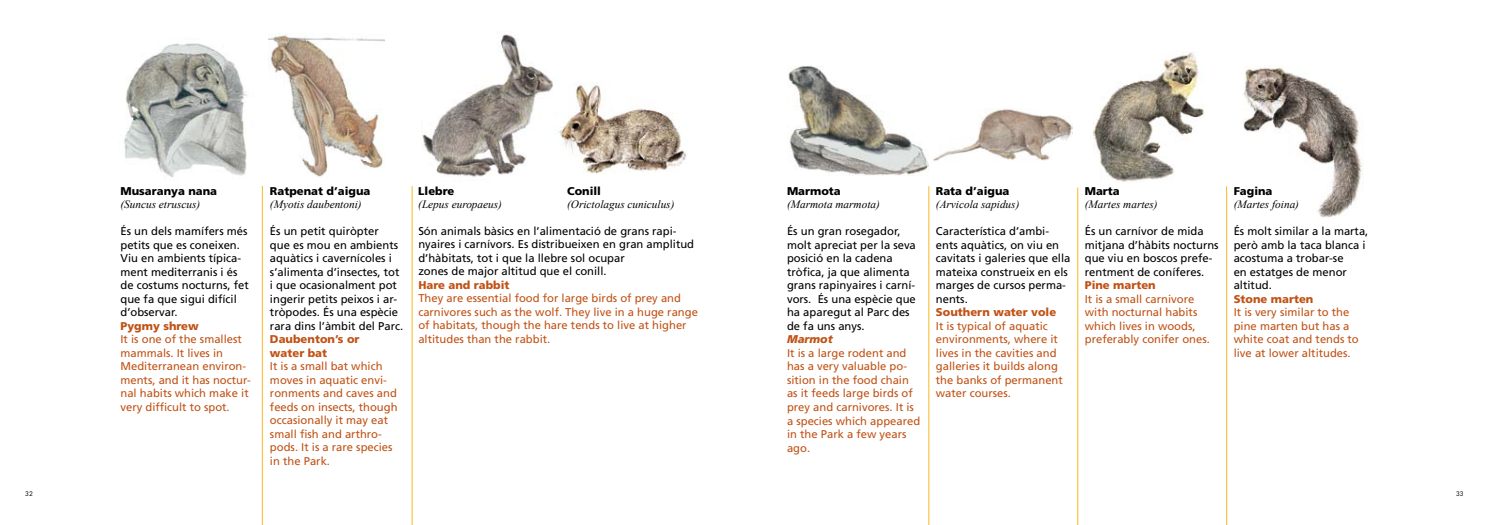
<style>
.page{position:relative;width:1489px;height:525px;background:#fff}
.page>*{position:absolute;margin:0;border:0;box-sizing:border-box;transform-origin:0 0}
.t1{font:11.25px/13.5px "Frutiger LT Std";color:#000}
.t2{font:11.25px/13.5px "Frutiger LT Std";color:#c05215}
.t3{font:italic 11.25px "Times New Roman";color:#000}
.t4{font:900 11.25px/13.5px "Frutiger LT Std";color:#c05215}
.t5{font:900 11.25px "Frutiger LT Std";color:#000}
.t6{font:italic 900 11.25px "Frutiger LT Std";color:#c05215}
.t7{font:6.25px "Futura Std";color:#000}
</style>
<div class="page">
<hr style="left:928px;top:186px;width:1px;height:338px;background:#fab71e">
<hr style="left:1077px;top:187px;width:1px;height:337px;background:#fab71e">
<hr style="left:1226px;top:186px;width:1px;height:338px;background:#fab71e">
<hr style="left:262px;top:186px;width:1px;height:338px;background:#fab71e">
<hr style="left:412px;top:186px;width:1px;height:338px;background:#fab71e">
<img style="left:788px;top:65px;width:140px;height:110px">
<img style="left:933px;top:108px;width:139px;height:53px">
<img style="left:1093px;top:52px;width:111px;height:130px">
<img style="left:1243px;top:65px;width:119px;height:153px">
<img style="left:124px;top:43px;width:123px;height:135px">
<img style="left:422px;top:34px;width:131px;height:143px">
<img style="left:558px;top:82px;width:129px;height:92px">
<img style="left:269px;top:34px;width:115px;height:143px">
<p class="t7" style="left:25px;top:489px;width:9px">32</p>
<p class="t5" style="left:120px;top:185px;width:98px">Musaranya nana</p>
<p class="t3" style="left:120px;top:200px;width:81px">(Suncus etruscus)</p>
<p class="t1" style="left:120px;top:224px;width:130px">És un dels mamífers més petits que es coneixen.<br>Viu en ambients típica&shy;ment mediterranis i és de costums nocturns, fet que fa que sigui difícil d’observar.</p>
<p class="t4" style="left:120px;top:319px;width:80px">Pygmy shrew</p>
<p class="t2" style="left:120px;top:332px;width:132px">It is one of the smallest mammals. It lives in<br>Mediterranean environ&shy;ments, and it has noctur&shy;nal habits which make it very difficult to spot.</p>
<p class="t5" style="left:270px;top:185px;width:102px">Ratpenat d’aigua</p>
<p class="t3" style="left:270px;top:200px;width:93px">(Myotis daubentoni)</p>
<p class="t1" style="left:270px;top:224px;width:135px">És un petit quiròpter<br>que es mou en ambients aquàtics i cavernícoles i s’alimenta d’insectes, tot i que ocasionalment pot ingerir petits peixos i ar&shy;tròpodes. És una espècie rara dins l’àmbit del Parc.</p>
<p class="t4" style="left:270px;top:333px;width:91px">Daubenton’s or water bat</p>
<p class="t2" style="left:270px;top:359px;width:129px">It is a small bat which moves in aquatic envi&shy;ronments and caves and feeds on insects, though occasionally it may eat small fish and arthro&shy;pods. It is a rare species in the Park.</p>
<p class="t5" style="left:418px;top:184px;width:38px">Llebre</p>
<p class="t3" style="left:418px;top:200px;width:85px">(Lepus europaeus)</p>
<p class="t5" style="left:567px;top:184px;width:35px">Conill</p>
<p class="t3" style="left:567px;top:200px;width:109px">(Orictolagus cuniculus)</p>
<p class="t1" style="left:418px;top:224px;width:277px">Són animals bàsics en l’alimentació de grans rapi&shy;nyaires i carnívors. Es distribueixen en gran amplitud d’hàbitats, tot i que la llebre sol ocupar<br>zones de major altitud que el conill.</p>
<p class="t4" style="left:418px;top:278px;width:93px">Hare and rabbit</p>
<p class="t2" style="left:418px;top:292px;width:281px">They are essential food for large birds of prey and carnivores such as the wolf. They live in a huge range of habitats, though the hare tends to live at higher altitudes than the rabbit.</p>
<p class="t5" style="left:787px;top:185px;width:55px">Marmota</p>
<p class="t3" style="left:787px;top:200px;width:94px">(Marmota marmota)</p>
<p class="t1" style="left:787px;top:225px;width:130px">És un gran rosegador, molt apreciat per la seva posició en la cadena tròfica, ja que alimenta grans rapinyaires i carní&shy;vors. És una espècie que ha aparegut al Parc des de fa uns anys.</p>
<p class="t6" style="left:787px;top:333px;width:47px">Marmot</p>
<p class="t2" style="left:787px;top:346px;width:135px">It is a large rodent and has a very valuable po&shy;sition in the food chain as it feeds large birds of prey and carnivores. It is a species which appeared in the Park a few years ago.</p>
<p class="t5" style="left:935px;top:185px;width:75px">Rata d’aigua</p>
<p class="t3" style="left:935px;top:200px;width:85px">(Arvicola sapidus)</p>
<p class="t1" style="left:935px;top:224px;width:136px">Característica d’ambi&shy;ents aquàtics, on viu en cavitats i galeries que ella mateixa construeix en els marges de cursos perma&shy;nents.</p>
<p class="t4" style="left:935px;top:306px;width:122px">Southern water vole</p>
<p class="t2" style="left:935px;top:319px;width:128px">It is typical of aquatic environments, where it lives in the cavities and galleries it builds along the banks of permanent water courses.</p>
<p class="t5" style="left:1084px;top:185px;width:36px">Marta</p>
<p class="t3" style="left:1084px;top:200px;width:74px">(Martes martes)</p>
<p class="t1" style="left:1084px;top:224px;width:135px">És un carnívor de mida mitjana d’hàbits nocturns que viu en boscos prefe&shy;rentment de coníferes.</p>
<p class="t4" style="left:1084px;top:279px;width:72px">Pine marten</p>
<p class="t2" style="left:1084px;top:292px;width:127px">It is a small carnivore with nocturnal habits which lives in woods, preferably conifer ones.</p>
<p class="t5" style="left:1233px;top:185px;width:40px">Fagina</p>
<p class="t3" style="left:1233px;top:200px;width:67px">(Martes foina)</p>
<p class="t1" style="left:1233px;top:224px;width:136px">És molt similar a la marta, però amb la taca blanca i acostuma a trobar-se<br>en estatges de menor altitud.</p>
<p class="t4" style="left:1233px;top:292px;width:81px">Stone marten</p>
<p class="t2" style="left:1233px;top:305px;width:127px">It is very similar to the pine marten but has a white coat and tends to live at lower altitudes.</p>
<p class="t7" style="left:1455px;top:489px;width:9px">33</p>
</div>
